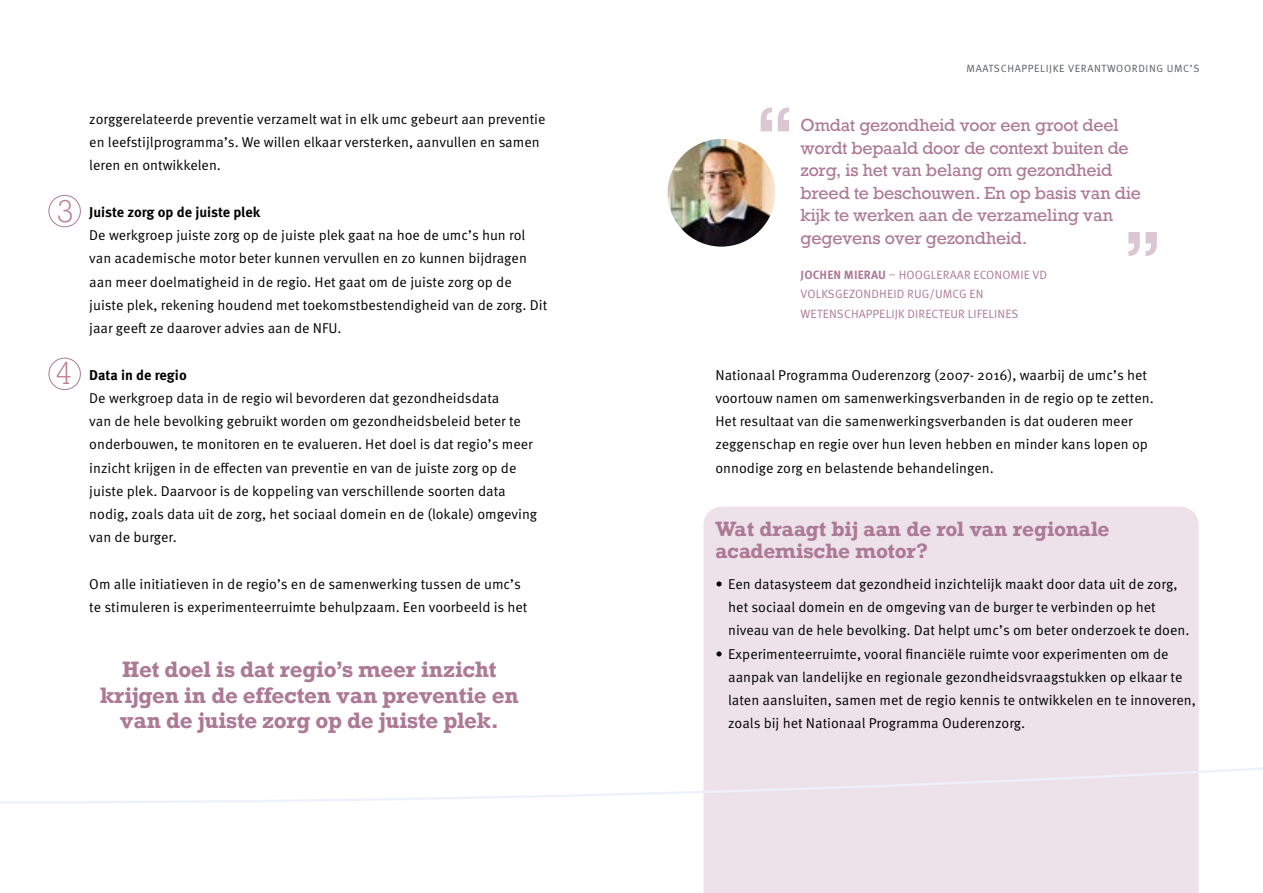
<style>
.page{position:relative;width:1263px;height:893px;background:#fff}
.page>*{position:absolute;margin:0;border:0;box-sizing:border-box;transform-origin:0 0}
.t1{font:700 64.2px "Rockwell Nova";color:#dbc6d3}
.t2{font:300 29.55px "Rockwell Nova";color:#bc7c8e}
.t3{font:700 21px/25.5px "Rockwell Nova";letter-spacing:-.015em;color:#ad7a96;text-align:center}
.t4{font:700 19.5px/22.5px "Rockwell";letter-spacing:-.01em;color:#ad7a96}
.t5{font:16.5px/22.5px "Rockwell Nova";letter-spacing:-.02em;color:#ad7a96}
.t6{font:14.25px/23.2px "Meta Pro Norm";color:#000}
.t7{font:700 14.25px "Meta Pro";color:#000}
.t8{font:12px/19.5px "Meta Pro Norm";letter-spacing:.01em;color:#ad7a96}
.t9{font:10.5px "Meta Pro Norm";letter-spacing:.06em;color:#595c5f}
.s1{font-family:"Meta Pro";font-weight:700}
</style>
<div class="page">
<div style="left:703px;top:507px;width:496px;height:386px;background:#ede2e9"></div>
<img style="left:668px;top:139px;width:107px;height:108px;border-radius:54px">
<div style="left:49px;top:195px;width:32px;height:32px;border:1px solid #ad7a96;border-radius:50%"></div>
<div style="left:49px;top:358px;width:32px;height:32px;border:1px solid #ad7a96;border-radius:50%"></div>
<svg style="left:0;top:765px;width:1263px;height:49px"></svg>
<h2 class="t2" style="left:57px;top:193px;width:19px">3</h2>
<h2 class="t2" style="left:55px;top:355px;width:19px">4</h2>
<p class="t6" style="left:89px;top:106px;width:458px">zorggerelateerde preventie verzamelt wat in elk umc gebeurt aan preventie en leefstijlprogramma’s. We willen elkaar versterken, aanvullen en samen leren en ontwikkelen.</p>
<p class="t7" style="left:89px;top:201px;width:173px">Juiste zorg op de juiste plek</p>
<p class="t6" style="left:89px;top:223px;width:459px">De werkgroep juiste zorg op de juiste plek gaat na hoe de umc’s hun rol van academische motor beter kunnen vervullen en zo kunnen bijdragen aan meer doelmatigheid in de regio. Het gaat om de juiste zorg op de juiste plek, rekening houdend met toekomstbestendigheid van de zorg. Dit jaar geeft ze daarover advies aan de NFU.</p>
<p class="t7" style="left:89px;top:363px;width:99px">Data in de regio</p>
<p class="t6" style="left:89px;top:385px;width:449px">De werkgroep data in de regio wil bevorderen dat gezondheidsdata<br>van de hele bevolking gebruikt worden om gezondheidsbeleid beter te onderbouwen, te monitoren en te evalueren. Het doel is dat regio’s meer inzicht krijgen in de effecten van preventie en van de juiste zorg op de juiste plek. Daarvoor is de koppeling van verschillende soorten data nodig, zoals data uit de zorg, het sociaal domein en de (lokale) omgeving van de burger.</p>
<p class="t6" style="left:89px;top:571px;width:440px">Om alle initiatieven in de regio’s en de samenwerking tussen de umc’s te stimuleren is experimenteerruimte behulpzaam. Een voorbeeld is het</p>
<h3 class="t3" style="left:100px;top:656px;width:420px">Het doel is dat regio’s meer inzicht krijgen in de effecten van preventie en van de juiste zorg op de juiste plek.</h3>
<p class="t9" style="left:966px;top:60px;width:234px">MAATSCHAPPELIJKE VERANTWOORDING UMC’S</p>
<h1 class="t1" style="left:756px;top:90px;width:39px">“</h1>
<p class="t5" style="left:801px;top:114px;width:342px">Omdat gezondheid voor een groot deel wordt bepaald door de context buiten de zorg, is het van belang om gezondheid breed te beschouwen. En op basis van die kijk te werken aan de verzameling van gegevens over gezondheid.</p>
<h1 class="t1" style="left:1124px;top:214px;width:39px">”</h1>
<p class="t8" style="left:801px;top:264px;width:248px"><span class="s1">JOCHEN MIERAU</span> – HOOGLERAAR ECONOMIE VD</p>
<p class="t8" style="left:801px;top:284px;width:219px">VOLKSGEZONDHEID RUG/UMCG EN<br>WETENSCHAPPELIJK DIRECTEUR LIFELINES</p>
<p class="t6" style="left:715px;top:362px;width:440px">Nationaal Programma Ouderenzorg (2007- 2016), waarbij de umc’s het voortouw namen om samenwerkingsverbanden in de regio op te zetten.<br>Het resultaat van die samenwerkingsverbanden is dat ouderen meer zeggenschap en regie over hun leven hebben en minder kans lopen op onnodige zorg en belastende behandelingen.</p>
<h3 class="t4" style="left:715px;top:517px;width:395px">Wat draagt bij aan de rol van regionale academische motor?</h3>
<p class="t6" style="left:728px;top:571px;width:463px;text-indent:-13px">• Een datasysteem dat gezondheid inzichtelijk maakt door data uit de zorg, het sociaal domein en de omgeving van de burger te verbinden op het niveau van de hele bevolking. Dat helpt umc’s om beter onderzoek te doen.</p>
<p class="t6" style="left:728px;top:641px;width:469px;text-indent:-13px">• Experimenteerruimte, vooral financiële ruimte voor experimenten om de aanpak van landelijke en regionale gezondheidsvraagstukken op elkaar te laten aansluiten, samen met de regio kennis te ontwikkelen en te innoveren, zoals bij het Nationaal Programma Ouderenzorg.</p>
</div>
